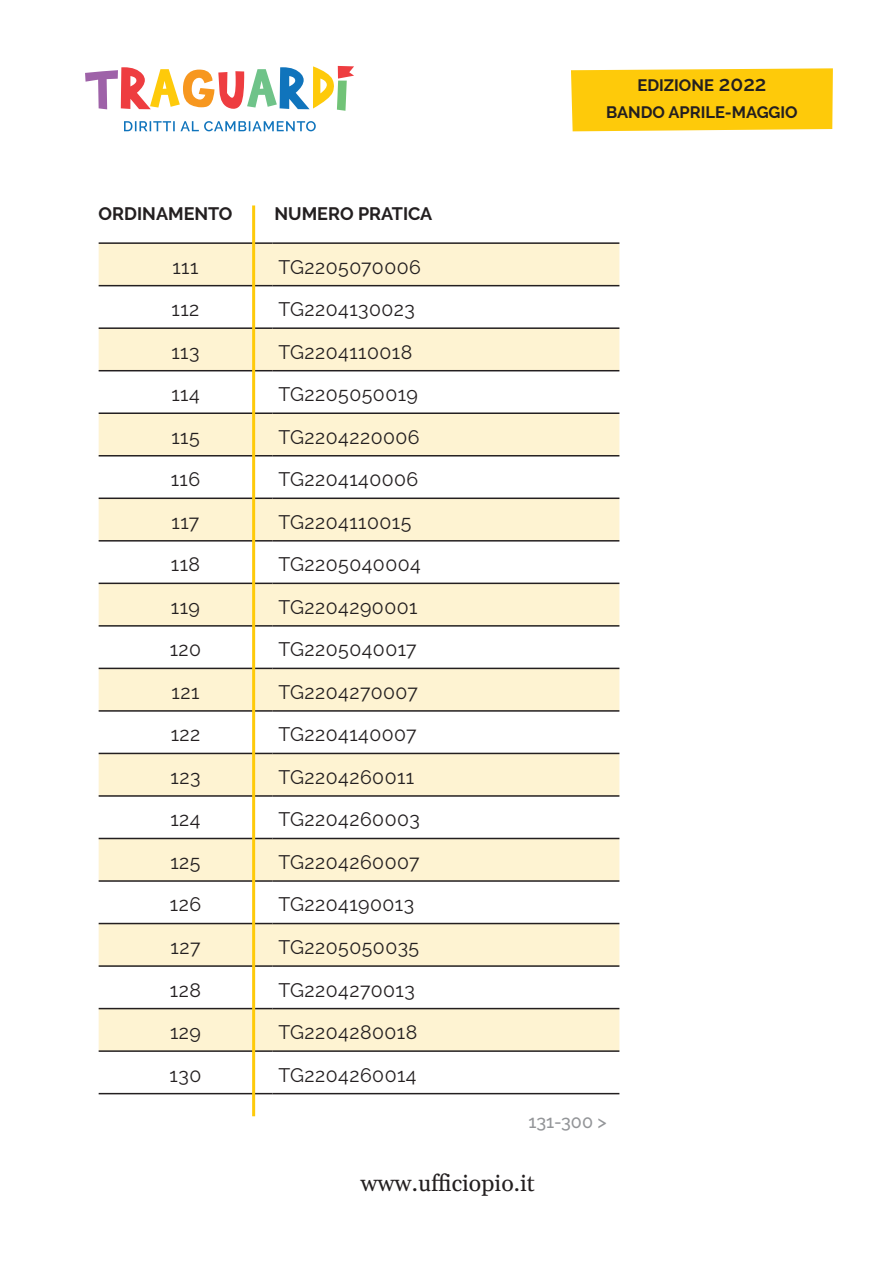
<style>
.page{position:relative;width:893px;height:1263px;background:#fff}
.page>*{position:absolute;margin:0;border:0;box-sizing:border-box;transform-origin:0 0}
.t1{font:23.1px "Gelasio";color:#231f20}
.t2{font:19.5px "Raleway";letter-spacing:.025em;color:#231f20}
.t3{font:700 18px "Raleway";color:#231f20}
.t4{font:500 18px "Raleway";color:#939598}
.t5{font:700 16.5px "Raleway";color:#231f20}
.s1{font-weight:600;font-size:21px}
</style>
<div class="page">
<div style="left:571px;top:68px;width:262px;height:63px;background:#feca0a"></div>
<svg style="left:85px;top:66px;width:269px;height:45px"></svg>
<svg style="left:124px;top:121px;width:192px;height:10px"></svg>
<svg style="left:99px;top:244px;width:520px;height:806px;fill:#fef3d2"></svg>
<hr style="left:99px;top:242px;width:173px;height:2px;background:#231f20">
<hr style="left:272px;top:242px;width:347px;height:2px;background:#231f20">
<hr style="left:99px;top:285px;width:173px;height:1px;background:#231f20">
<hr style="left:272px;top:285px;width:347px;height:1px;background:#231f20">
<hr style="left:99px;top:327px;width:173px;height:2px;background:#231f20">
<hr style="left:272px;top:327px;width:347px;height:2px;background:#231f20">
<hr style="left:99px;top:370px;width:173px;height:1px;background:#231f20">
<hr style="left:272px;top:370px;width:347px;height:1px;background:#231f20">
<hr style="left:99px;top:412px;width:173px;height:2px;background:#231f20">
<hr style="left:272px;top:412px;width:347px;height:2px;background:#231f20">
<hr style="left:99px;top:455px;width:173px;height:1px;background:#231f20">
<hr style="left:272px;top:455px;width:347px;height:1px;background:#231f20">
<hr style="left:99px;top:497px;width:173px;height:2px;background:#231f20">
<hr style="left:272px;top:497px;width:347px;height:2px;background:#231f20">
<hr style="left:99px;top:540px;width:173px;height:2px;background:#231f20">
<hr style="left:272px;top:540px;width:347px;height:2px;background:#231f20">
<hr style="left:99px;top:583px;width:173px;height:1px;background:#231f20">
<hr style="left:272px;top:583px;width:347px;height:1px;background:#231f20">
<hr style="left:99px;top:625px;width:173px;height:2px;background:#231f20">
<hr style="left:272px;top:625px;width:347px;height:2px;background:#231f20">
<hr style="left:99px;top:668px;width:173px;height:1px;background:#231f20">
<hr style="left:272px;top:668px;width:347px;height:1px;background:#231f20">
<hr style="left:99px;top:710px;width:173px;height:2px;background:#231f20">
<hr style="left:272px;top:710px;width:347px;height:2px;background:#231f20">
<hr style="left:99px;top:753px;width:173px;height:1px;background:#231f20">
<hr style="left:272px;top:753px;width:347px;height:1px;background:#231f20">
<hr style="left:99px;top:795px;width:173px;height:2px;background:#231f20">
<hr style="left:272px;top:795px;width:347px;height:2px;background:#231f20">
<hr style="left:99px;top:838px;width:173px;height:1px;background:#231f20">
<hr style="left:272px;top:838px;width:347px;height:1px;background:#231f20">
<hr style="left:99px;top:880px;width:173px;height:2px;background:#231f20">
<hr style="left:272px;top:880px;width:347px;height:2px;background:#231f20">
<hr style="left:99px;top:923px;width:173px;height:1px;background:#231f20">
<hr style="left:272px;top:923px;width:347px;height:1px;background:#231f20">
<hr style="left:99px;top:965px;width:173px;height:2px;background:#231f20">
<hr style="left:272px;top:965px;width:347px;height:2px;background:#231f20">
<hr style="left:99px;top:1008px;width:173px;height:1px;background:#231f20">
<hr style="left:272px;top:1008px;width:347px;height:1px;background:#231f20">
<hr style="left:99px;top:1050px;width:173px;height:2px;background:#231f20">
<hr style="left:272px;top:1050px;width:347px;height:2px;background:#231f20">
<hr style="left:99px;top:1093px;width:173px;height:1px;background:#231f20">
<hr style="left:272px;top:1093px;width:347px;height:1px;background:#231f20">
<hr style="left:252px;top:205px;width:3px;height:911px;background:#feca0a">
<p class="t3" style="left:99px;top:204px;width:135px">ORDINAMENTO</p>
<p class="t3" style="left:274px;top:204px;width:159px">NUMERO PRATICA</p>
<p class="t2" style="left:172px;top:255px;width:28px">111</p>
<p class="t2" style="left:278px;top:255px;width:144px">TG2205070006</p>
<p class="t2" style="left:172px;top:298px;width:29px">112</p>
<p class="t2" style="left:278px;top:298px;width:138px">TG2204130023</p>
<p class="t2" style="left:171px;top:340px;width:30px">113</p>
<p class="t2" style="left:278px;top:340px;width:135px">TG2204110018</p>
<p class="t2" style="left:171px;top:383px;width:30px">114</p>
<p class="t2" style="left:278px;top:383px;width:141px">TG2205050019</p>
<p class="t2" style="left:171px;top:425px;width:30px">115</p>
<p class="t2" style="left:278px;top:425px;width:143px">TG2204220006</p>
<p class="t2" style="left:171px;top:468px;width:31px">116</p>
<p class="t2" style="left:278px;top:468px;width:142px">TG2204140006</p>
<p class="t2" style="left:172px;top:510px;width:29px">117</p>
<p class="t2" style="left:278px;top:510px;width:135px">TG2204110015</p>
<p class="t2" style="left:171px;top:553px;width:31px">118</p>
<p class="t2" style="left:278px;top:553px;width:144px">TG2205040004</p>
<p class="t2" style="left:171px;top:596px;width:31px">119</p>
<p class="t2" style="left:278px;top:596px;width:141px">TG2204290001</p>
<p class="t2" style="left:170px;top:638px;width:33px">120</p>
<p class="t2" style="left:278px;top:638px;width:140px">TG2205040017</p>
<p class="t2" style="left:172px;top:681px;width:29px">121</p>
<p class="t2" style="left:278px;top:681px;width:141px">TG2204270007</p>
<p class="t2" style="left:171px;top:723px;width:31px">122</p>
<p class="t2" style="left:278px;top:723px;width:140px">TG2204140007</p>
<p class="t2" style="left:171px;top:766px;width:31px">123</p>
<p class="t2" style="left:278px;top:766px;width:137px">TG2204260011</p>
<p class="t2" style="left:170px;top:808px;width:32px">124</p>
<p class="t2" style="left:278px;top:808px;width:143px">TG2204260003</p>
<p class="t2" style="left:170px;top:851px;width:32px">125</p>
<p class="t2" style="left:278px;top:851px;width:143px">TG2204260007</p>
<p class="t2" style="left:170px;top:893px;width:33px">126</p>
<p class="t2" style="left:278px;top:893px;width:137px">TG2204190013</p>
<p class="t2" style="left:171px;top:936px;width:31px">127</p>
<p class="t2" style="left:278px;top:936px;width:142px">TG2205050035</p>
<p class="t2" style="left:170px;top:978px;width:33px">128</p>
<p class="t2" style="left:278px;top:978px;width:138px">TG2204270013</p>
<p class="t2" style="left:170px;top:1021px;width:32px">129</p>
<p class="t2" style="left:278px;top:1021px;width:140px">TG2204280018</p>
<p class="t2" style="left:170px;top:1063px;width:33px">130</p>
<p class="t2" style="left:278px;top:1063px;width:140px">TG2204260014</p>
<p class="t5" style="left:637px;top:76px;width:131px">EDIZIONE <span class="s1">2022</span></p>
<p class="t5" style="left:606px;top:103px;width:193px">BANDO APRILE-MAGGIO</p>
<p class="t4" style="left:528px;top:1111px;width:80px">131-300 &gt;</p>
<p class="t1" style="left:361px;top:1161px;width:176px">www.ufficiopio.it</p>
</div>
